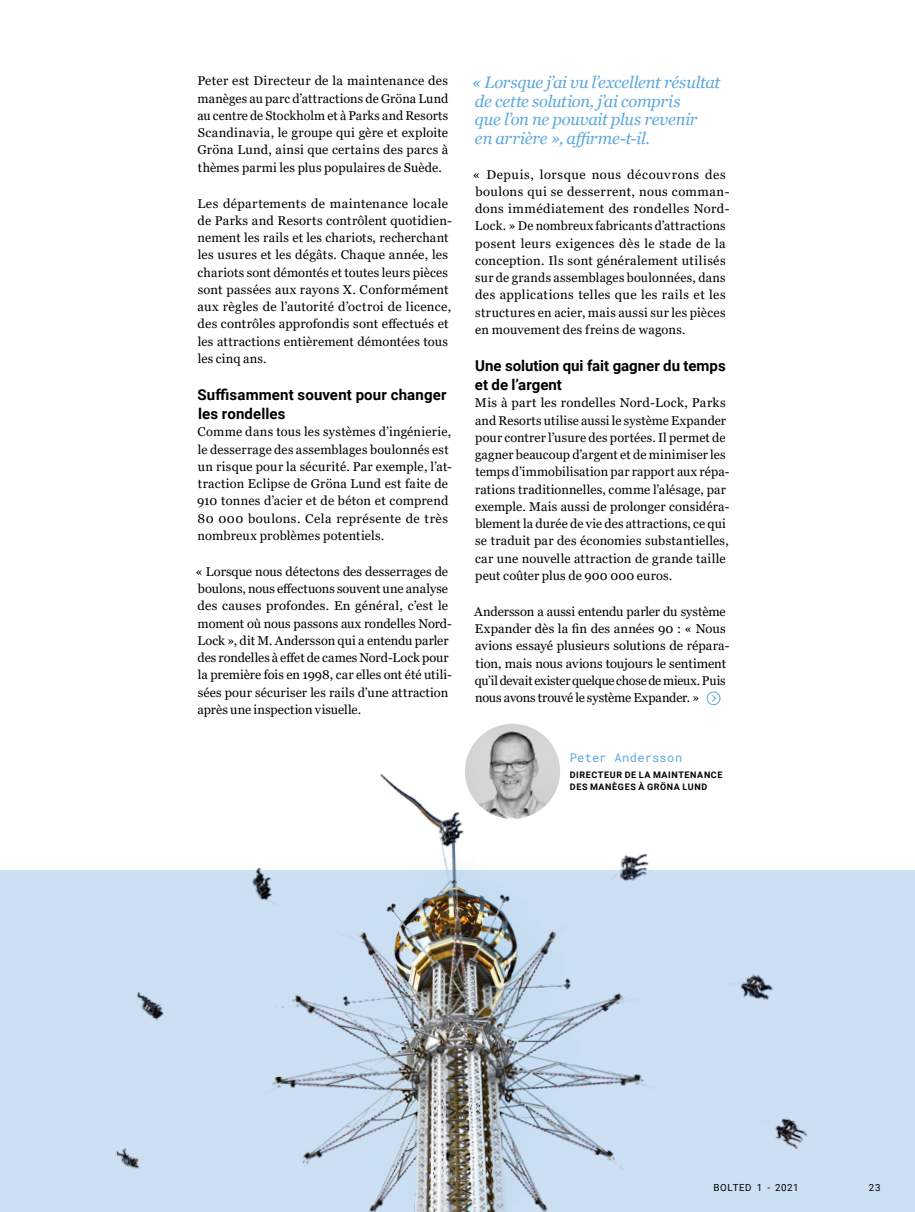
<style>
.page{position:relative;width:915px;height:1212px;background:#fff}
.page>*{position:absolute;margin:0;border:0;box-sizing:border-box;transform-origin:0 0}
.Pull_quote_Georgia_1{font:italic 16.5px/18.8px "Georgia";letter-spacing:-.015em;color:#5da9dd}
.Sub_title_Roboto_Bol{font:700 15px/18.8px "Roboto";letter-spacing:.005em;color:#000}
._9_12_5_body_Georgia{font:12.75px/17.2px "Georgia";letter-spacing:.01em;color:#000}
._9_12_5_body_Georgia-2{font:12.75px/17.2px "Georgia";letter-spacing:-.01em;color:#000}
.t1{font:12px "Roboto Mono";letter-spacing:.025em;color:#5da9dd}
.t2{font:9.75px "Roboto";letter-spacing:.065em;color:#000}
.t3{font:700 9px/12px "Roboto";letter-spacing:.07em;color:#000}
</style>
<div class="page">
<div style="left:0;top:870px;width:914px;height:342px;background:#ccdff3"></div>
<img style="left:465px;top:724px;width:95px;height:95px;border-radius:48px">
<img style="left:115px;top:762px;width:693px;height:450px">
<div style="left:706px;top:691px;width:14px;height:14px;border:1px solid #5da9dd;border-radius:50%"></div>
<svg style="left:712px;top:695px;width:4px;height:7px"></svg>
<p class="_9_12_5_body_Georgia" style="left:197px;top:73px;width:252px;text-align:justify">Peter est Directeur de la maintenance des manèges au parc d’attractions de Gröna Lund au centre de Stockholm et à Parks and Resorts Scandinavia, le groupe qui gère et exploite Gröna Lund, ainsi que certains des parcs à thèmes parmi les plus populaires de Suède.</p>
<p class="_9_12_5_body_Georgia" style="left:197px;top:195px;width:256px">Les départements de maintenance locale de Parks and Resorts contrôlent quotidien&shy;nement les rails et les chariots, recherchant les usures et les dégâts. Chaque année, les chariots sont démontés et toutes leurs pièces sont passées aux rayons X. Conformément aux règles de l’autorité d’octroi de licence, des contrôles approfondis sont effectués et les attractions entièrement démontées tous les cinq ans.</p>
<p class="Sub_title_Roboto_Bol" style="left:197px;top:385px;width:250px">Suffisamment souvent pour changer les rondelles</p>
<p class="_9_12_5_body_Georgia" style="left:197px;top:424px;width:256px">Comme dans tous les systèmes d’ingénierie, le desserrage des assemblages boulonnés est un risque pour la sécurité. Par exemple, l’at&shy;traction Eclipse de Gröna Lund est faite de 910 tonnes d’acier et de béton et comprend 80 000 boulons. Cela représente de très nombreux problèmes potentiels.</p>
<p class="_9_12_5_body_Georgia" style="left:195px;top:563px;width:258px">« Lorsque nous détectons des desserrages de boulons, nous effectuons souvent une analyse des causes profondes. En général, c’est le moment où nous passons aux rondelles Nord-Lock », dit M. Andersson qui a entendu parler des rondelles à effet de cames Nord-Lock pour la première fois en 1998, car elles ont été utili&shy;sées pour sécuriser les rails d’une attraction après une inspection visuelle.</p>
<p class="Pull_quote_Georgia_1" style="left:471px;top:73px;width:250px">« Lorsque j’ai vu l’excellent résultat de cette solution, j’ai compris<br>que l’on ne pouvait plus revenir<br>en arrière », affirme-t-il.</p>
<p class="_9_12_5_body_Georgia" style="left:472px;top:166px;width:258px">« Depuis, lorsque nous découvrons des boulons qui se desserrent, nous comman&shy;dons immédiatement des rondelles Nord-Lock. » De nombreux fabricants d’attractions posent leurs exigences dès le stade de la conception. Ils sont généralement utilisés sur de grands assemblages boulonnées, dans des applications telles que les rails et les structures en acier, mais aussi sur les pièces en mouvement des freins de wagons.</p>
<p class="Sub_title_Roboto_Bol" style="left:475px;top:356px;width:252px">Une solution qui fait gagner du temps et de l’argent</p>
<p class="_9_12_5_body_Georgia" style="left:475px;top:394px;width:256px">Mis à part les rondelles Nord-Lock, Parks and Resorts utilise aussi le système Expander pour contrer l’usure des portées. Il permet de gagner beaucoup d’argent et de minimiser les temps d’immobilisation par rapport aux répa&shy;rations traditionnelles, comme l’alésage, par exemple. Mais aussi de prolonger considéra&shy;blement la durée de vie des attractions, ce qui se traduit par des économies substantielles, car une nouvelle attraction de grande taille peut coûter plus de 900 000 euros.</p>
<p class="_9_12_5_body_Georgia-2" style="left:474px;top:603px;width:257px">Andersson a aussi entendu parler du système Expander dès la fin des années 90 : « Nous avions essayé plusieurs solutions de répara&shy;tion, mais nous avions toujours le sentiment qu’il devait exister quelque chose de mieux. Puis nous avons trouvé le système Expander. »</p>
<p class="t1" style="left:569px;top:749px;width:114px">Peter Andersson</p>
<p class="t3" style="left:569px;top:768px;width:154px">DIRECTEUR DE LA MAINTENANCE<br>DES MANÈGES À GRÖNA LUND</p>
<p class="t2" style="left:713px;top:1180px;width:87px">BOLTED 1 - 2021</p>
<p class="t2" style="left:868px;top:1180px;width:14px">23</p>
</div>
